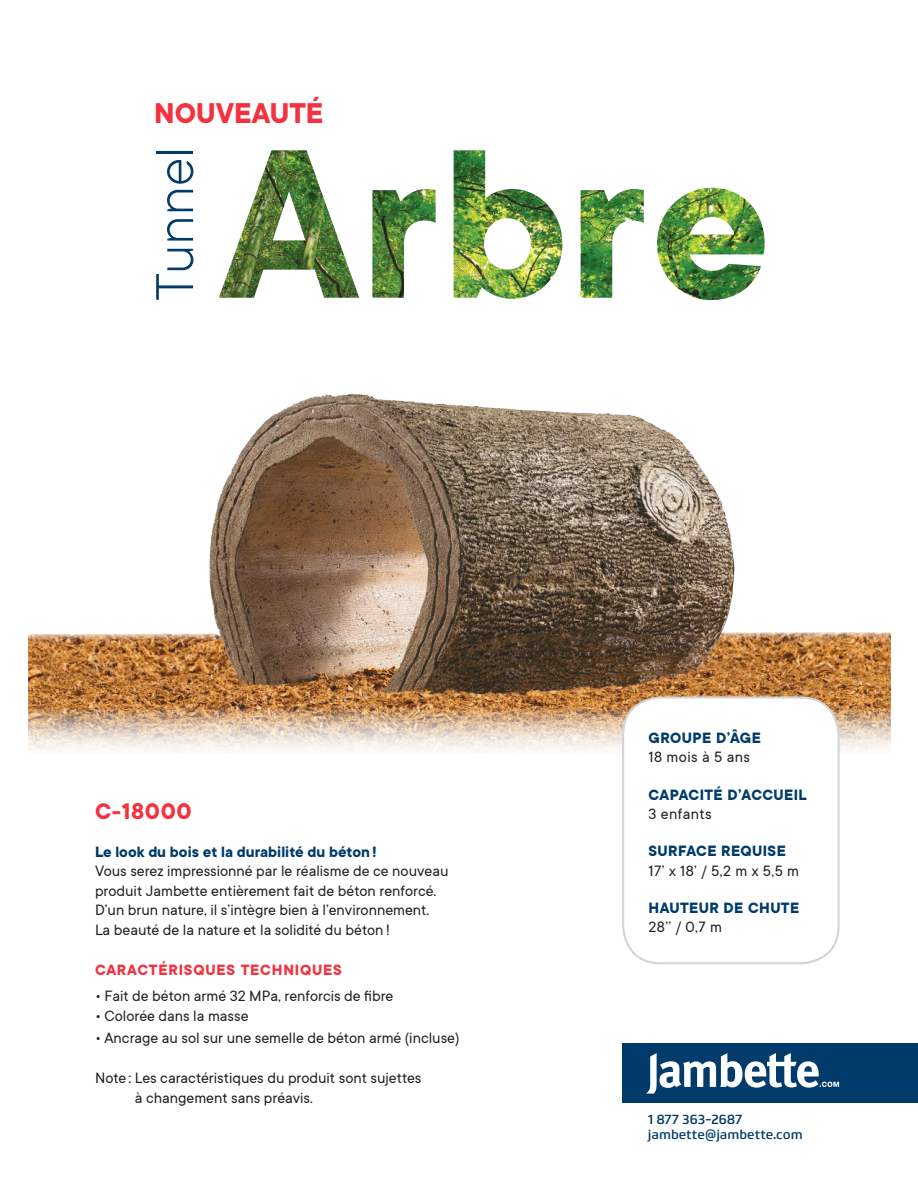
<style>
.page{position:relative;width:918px;height:1188px;background:#fff}
.page>*{position:absolute;margin:0;border:0;box-sizing:border-box;transform-origin:0 0}
.t1{font:300 58.65px "TT Commons";color:#003b6b}
.t2{font:700 31.5px "TT Commons";color:#f4323f}
.t3{font:700 24.9px "TT Commons";letter-spacing:.025em;color:#f4323f}
.t4{font:16.5px/19.5px "TT Commons";color:#241f1f}
.t5{font:700 16.5px "TT Commons";letter-spacing:.015em;color:#003b6b}
.t6{font:700 16.5px "TT Commons";letter-spacing:.05em;color:#f4323f}
.t7{font:16.5px "TT Commons";letter-spacing:.025em;color:#241f1f}
.t8{font:600 13.5px/15px "Bitner";color:#003b6b}
</style>
<div class="page">
<img style="left:28px;top:300px;width:863px;height:399px">
<div style="left:622px;top:1043px;width:296px;height:59px;background:#003b6b"></div>
<svg style="left:646px;top:1053px;width:193px;height:41px"></svg>
<img style="left:28px;top:699px;width:863px;height:51px">
<div style="left:623px;top:698px;width:216px;height:265px;background:#fff;border-radius:38px"></div>
<div style="left:622px;top:696px;width:218px;height:268px;border:2px solid #d5d4d5;border-radius:38px"></div>
<img style="left:219px;top:150px;width:546px;height:150px">
<h2 class="t2" style="left:154px;top:95px;width:171px">NOUVEAUTÉ</h2>
<h1 class="t1" style="left:143px;top:301px;width:156px;rotate:-90deg">Tunnel</h1>
<h3 class="t3" style="left:95px;top:797px;width:98px">C-18000</h3>
<p class="t5" style="left:95px;top:842px;width:283px">Le look du bois et la durabilité du béton!</p>
<p class="t4" style="left:95px;top:862px;width:355px">Vous serez impressionné par le réalisme de ce nouveau produit Jambette entièrement fait de béton renforcé.<br>D’un brun nature, il s’intègre bien à l’environnement.<br>La beauté de la nature et la solidité du béton!</p>
<p class="t6" style="left:95px;top:961px;width:248px">CARACTÉRISQUES TECHNIQUES</p>
<p class="t4" style="left:95px;top:987px;width:300px">• Fait de béton armé 32 MPa, renforcis de fibre</p>
<p class="t4" style="left:95px;top:1006px;width:155px">• Colorée dans la masse</p>
<p class="t4" style="left:95px;top:1028px;width:366px">• Ancrage au sol sur une semelle de béton armé (incluse)</p>
<p class="t4" style="left:135px;top:1068px;width:288px;text-indent:-40px">Note : Les caractéristiques du produit sont sujettes à changement sans préavis.</p>
<p class="t5" style="left:649px;top:729px;width:114px">GROUPE D’ÂGE</p>
<p class="t7" style="left:649px;top:748px;width:103px">18 mois à 5 ans</p>
<p class="t5" style="left:649px;top:785px;width:160px">CAPACITÉ D’ACCUEIL</p>
<p class="t7" style="left:649px;top:805px;width:65px">3 enfants</p>
<p class="t5" style="left:649px;top:842px;width:139px">SURFACE REQUISE</p>
<p class="t4" style="left:649px;top:861px;width:152px">17’ x 18’ / 5,2 m x 5,5 m</p>
<p class="t5" style="left:649px;top:899px;width:152px">HAUTEUR DE CHUTE</p>
<p class="t4" style="left:649px;top:918px;width:75px">28’’ / 0,7 m</p>
<p class="t8" style="left:648px;top:1111px;width:156px">1 877 363-2687 jambette@jambette.com</p>
</div>
